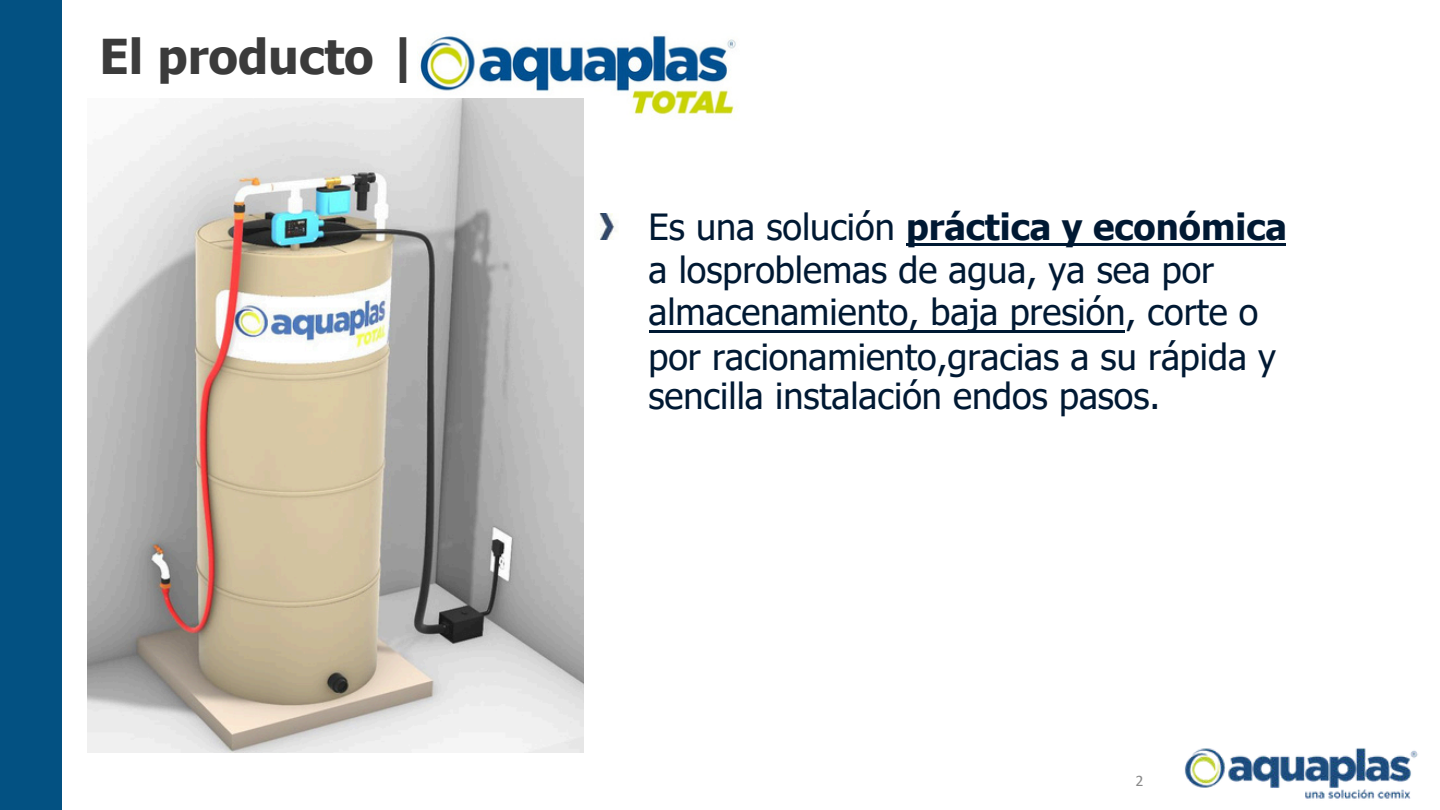
<style>
.page{position:relative;width:1440px;height:810px;background:#fff}
.page>*{position:absolute;margin:0;border:0;box-sizing:border-box;transform-origin:0 0}
.t1{font:700 48px "Tahoma";color:#3b3b3b}
.t2{font:36px/42.2px "Tahoma";color:#001933}
.t3{font:16px "Calibri";color:#898989}
.s1{font-weight:700}
</style>
<div class="page">
<div style="left:0;top:0;width:61px;height:810px;background:#035182"></div>
<img style="left:1184px;top:748px;width:234px;height:51px">
<img style="left:417px;top:35px;width:319px;height:85px">
<img style="left:599px;top:214px;width:19px;height:25px">
<hr style="left:649px;top:330px;width:476px;height:3px;background:#001933">
<hr style="left:906px;top:243px;width:380px;height:3px;background:#001933">
<img style="left:87px;top:99px;width:497px;height:654px">
<h1 class="t1" style="left:99px;top:23px;width:321px">El producto |</h1>
<p class="t2" style="left:649px;top:208px;width:640px">Es una solución <span class="s1">práctica y económica </span>a losproblemas de agua, ya sea por almacenamiento, baja presión, corte o</p>
<p class="t2" style="left:649px;top:338px;width:629px">por racionamiento,gracias a su rápida y</p>
<p class="t2" style="left:649px;top:377px;width:513px">sencilla instalación endos pasos.</p>
<p class="t3" style="left:1136px;top:770px;width:10px">2</p>
</div>
